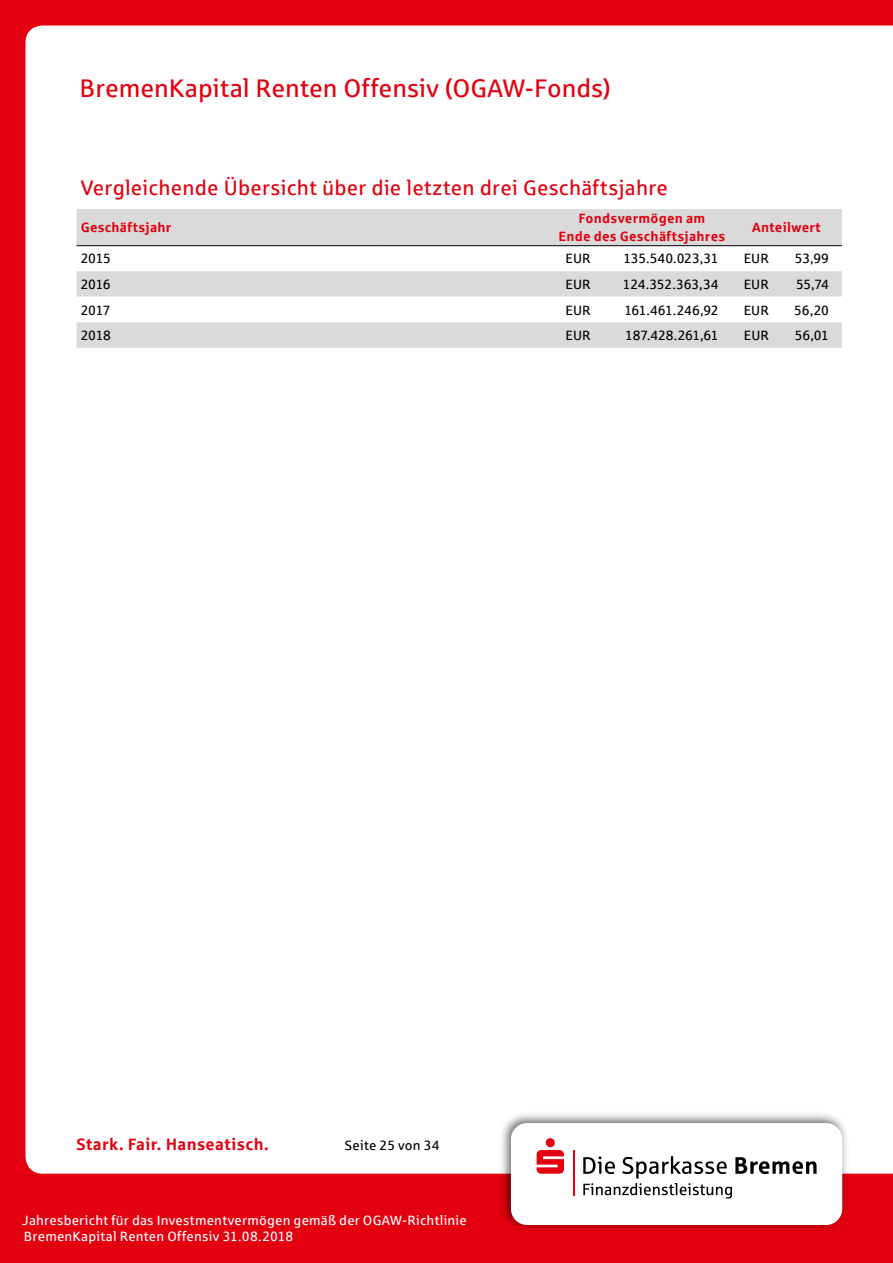
<style>
.page{position:relative;width:893px;height:1263px;background:#e3000f}
.page>*{position:absolute;margin:0;border:0;box-sizing:border-box;transform-origin:0 0}
.t1{font:25.5px "Sparkasse Rg";color:#e3000f}
.t2{font:21px "Sparkasse Rg";letter-spacing:.01em;color:#e3000f}
.t3{font:700 16.5px "Sparkasse Rg";letter-spacing:.015em;color:#e3000f}
.t4{font:13.5px "Sparkasse Rg";letter-spacing:-.01em;color:#000}
.t5{font:13.5px/16.2px "Sparkasse Rg";letter-spacing:.015em;color:#fff}
.t6{font:700 13.5px/18px "Sparkasse Rg";letter-spacing:.015em;color:#e3000f;text-align:center}
.t7{font:13.5px "Sparkasse Rg";letter-spacing:.015em;color:#000}
</style>
<div class="page">
<div style="left:26px;top:26px;width:867px;height:1148px;background:#fff"></div>
<img style="left:496px;top:1108px;width:357px;height:121px">
<div style="left:511px;top:1123px;width:331px;height:102px;background:#fff;border-radius:16px"></div>
<div style="left:546px;top:1138px;width:9px;height:9px;background:#e3000f;border-radius:50%"></div>
<svg style="left:537px;top:1150px;width:27px;height:24px"></svg>
<svg style="left:583px;top:1156px;width:233px;height:42px"></svg>
<hr style="left:573px;top:1150px;width:2px;height:45px;background:#e3000f">
<svg style="left:77px;top:209px;width:765px;height:139px;background:#e2e2e2"></svg>
<div style="left:77px;top:297px;width:765px;height:25px;background:#fff"></div>
<hr style="left:77px;top:208px;width:301px;height:1px;background:#fff">
<hr style="left:378px;top:208px;width:175px;height:1px;background:#fff">
<hr style="left:553px;top:208px;width:47px;height:1px;background:#fff">
<hr style="left:600px;top:208px;width:123px;height:1px;background:#fff">
<hr style="left:731px;top:208px;width:43px;height:1px;background:#fff">
<hr style="left:774px;top:208px;width:68px;height:1px;background:#fff">
<hr style="left:77px;top:245px;width:301px;height:1px;background:#000">
<hr style="left:378px;top:245px;width:175px;height:1px;background:#000">
<hr style="left:553px;top:245px;width:47px;height:1px;background:#000">
<hr style="left:600px;top:245px;width:123px;height:1px;background:#000">
<hr style="left:731px;top:245px;width:43px;height:1px;background:#000">
<hr style="left:774px;top:245px;width:68px;height:1px;background:#000">
<h1 class="t1" style="left:80px;top:72px;width:533px">BremenKapital Renten Offensiv (OGAW-Fonds)</h1>
<h2 class="t2" style="left:81px;top:175px;width:589px">Vergleichende Übersicht über die letzten drei Geschäftsjahre</h2>
<p class="t6" style="left:81px;top:218px;width:92px">Geschäftsjahr</p>
<p class="t6" style="left:559px;top:209px;width:168px">Fondsvermögen am<br>Ende des Geschäftsjahres</p>
<p class="t6" style="left:752px;top:218px;width:70px">Anteilwert</p>
<p class="t4" style="left:81px;top:250px;width:32px">2015</p>
<p class="t4" style="left:566px;top:250px;width:27px">EUR</p>
<p class="t4" style="left:623px;top:250px;width:97px">135.540.023,31</p>
<p class="t4" style="left:744px;top:250px;width:27px">EUR</p>
<p class="t4" style="left:795px;top:250px;width:36px">53,99</p>
<p class="t4" style="left:81px;top:276px;width:31px">2016</p>
<p class="t4" style="left:566px;top:276px;width:27px">EUR</p>
<p class="t4" style="left:623px;top:276px;width:97px">124.352.363,34</p>
<p class="t4" style="left:744px;top:276px;width:27px">EUR</p>
<p class="t4" style="left:796px;top:276px;width:34px">55,74</p>
<p class="t4" style="left:81px;top:301px;width:31px">2017</p>
<p class="t4" style="left:566px;top:301px;width:27px">EUR</p>
<p class="t4" style="left:624px;top:301px;width:96px">161.461.246,92</p>
<p class="t4" style="left:744px;top:301px;width:27px">EUR</p>
<p class="t4" style="left:794px;top:301px;width:36px">56,20</p>
<p class="t4" style="left:81px;top:327px;width:32px">2018</p>
<p class="t4" style="left:566px;top:327px;width:27px">EUR</p>
<p class="t4" style="left:625px;top:327px;width:95px">187.428.261,61</p>
<p class="t4" style="left:744px;top:327px;width:27px">EUR</p>
<p class="t4" style="left:795px;top:327px;width:36px">56,01</p>
<p class="t3" style="left:76px;top:1133px;width:194px">Stark. Fair. Hanseatisch.</p>
<p class="t7" style="left:345px;top:1137px;width:96px">Seite 25 von 34</p>
<p class="t5" style="left:22px;top:1212px;width:446px">Jahresbericht für das Investmentvermögen gemäß der OGAW-Richtlinie<br>BremenKapital Renten Offensiv 31.08.2018</p>
</div>
